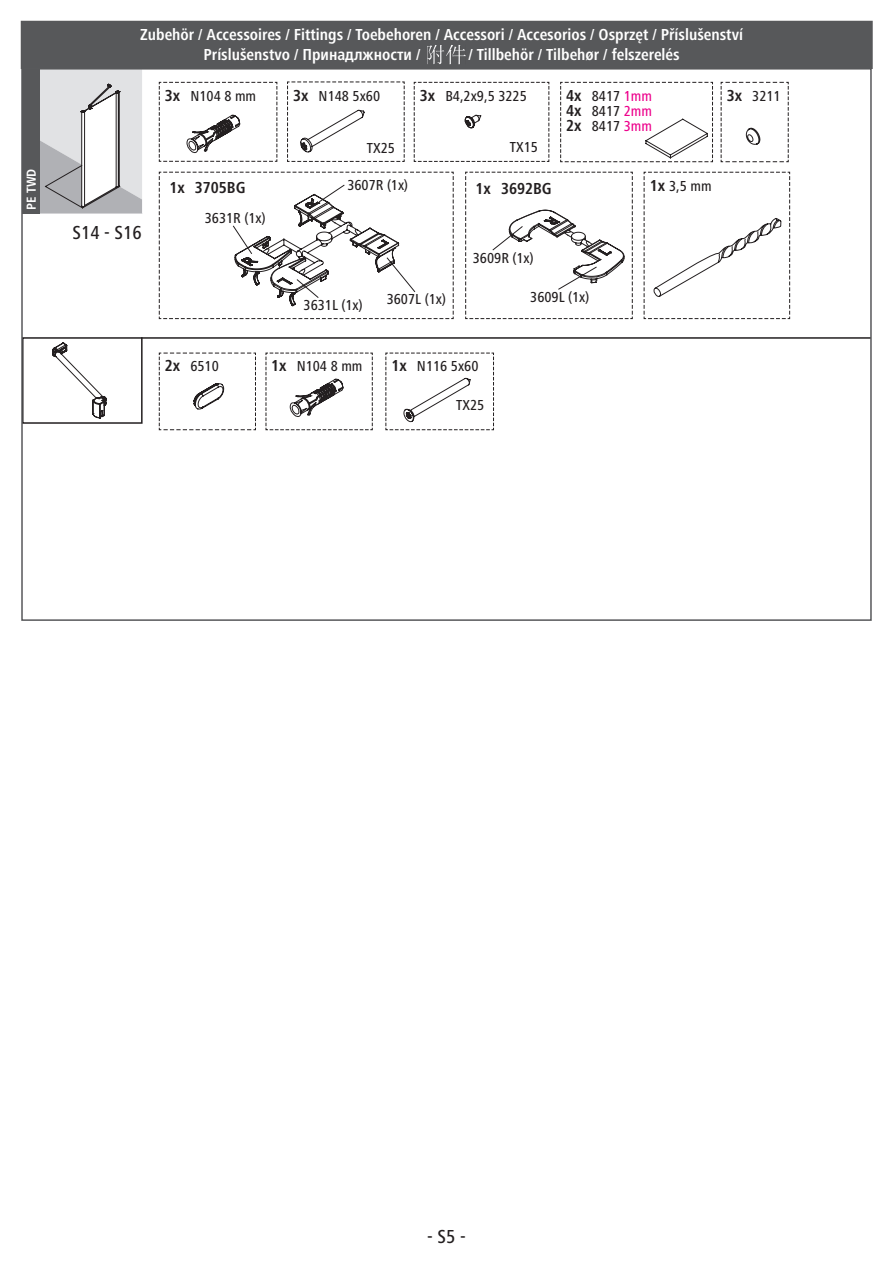
<style>
.page{position:relative;width:893px;height:1263px;background:#fff}
.page>*{position:absolute;margin:0;border:0;box-sizing:border-box;transform-origin:0 0}
.t1{font:500 condensed 19.5px "Frutiger Next LTW1 G";color:#231f20}
.t2{font:700 condensed 16.5px/19.8px "Frutiger Next LTW1 G";color:#fff}
.t3{font:700 condensed 16.5px "Frutiger Next LTW1 G";color:#231f20}
.t4{font:500 condensed 15px/15px "Frutiger Next LTW1 G";color:#231f20;text-align:justify}
.t5{font:700 condensed 13.5px "Frutiger Next LTW1 G";color:#fff}
.s1{font-weight:700;font-size:16.5px}
.s2{color:#ed028c}
</style>
<div class="page">
<div style="left:22px;top:22px;width:850px;height:46px;background:#57585a"></div>
<div style="left:21px;top:21px;width:852px;height:48px;border:2px solid #57585a"></div>
<img style="left:427px;top:45px;width:34px;height:3px">
<img style="left:427px;top:48px;width:39px;height:16px">
<svg style="left:40px;top:71px;width:102px;height:142px;background:#cccdd0"></svg>
<svg style="left:81px;top:112px;width:261px;height:304px"></svg>
<svg style="left:52px;top:343px;width:54px;height:75px"></svg>
<div style="left:23px;top:69px;width:17px;height:145px;background:#57585a"></div>
<div style="left:22px;top:337px;width:121px;height:87px;border:2px solid #231f20"></div>
<svg style="left:159px;top:352px;width:97px;height:78px"></svg>
<svg style="left:265px;top:352px;width:229px;height:78px"></svg>
<hr style="left:142px;top:337px;width:729px;height:2px;background:#231f20">
<svg style="left:159px;top:81px;width:631px;height:238px"></svg>
<p class="t5" style="left:24px;top:210px;width:43px;rotate:-90deg">PE TWD</p>
<p class="t2" style="left:204px;top:25px;width:541px;text-indent:-63px">Zubehör / Accessoires / Fittings / Toebehoren / Accessori / Accesorios / Osprzęt / Příslušenství<br>Príslušenstvo / Принадлжности /</p>
<p class="t2" style="left:468px;top:45px;width:213px">/ Tillbehör / Tilbehør / felszerelés</p>
<h1 class="t1" style="left:73px;top:221px;width:71px">S14 - S16</h1>
<p class="t4" style="left:165px;top:89px;width:93px"><span class="s1">3x</span> N104 8 mm</p>
<p class="t3" style="left:169px;top:178px;width:78px">1x 3705BG</p>
<p class="t4" style="left:205px;top:211px;width:62px">3631R (1x)</p>
<p class="t4" style="left:293px;top:88px;width:89px"><span class="s1">3x</span> N148 5x60</p>
<p class="t4" style="left:420px;top:88px;width:109px"><span class="s1">3x</span> B4,2x9,5 3225</p>
<p class="t4" style="left:727px;top:88px;width:55px"><span class="s1">3x</span> 3211</p>
<p class="t4" style="left:566px;top:88px;width:87px"><span class="s1">4x</span> 8417 <span class="s2">1mm </span><span class="s1">4x</span> 8417 <span class="s2">2mm </span><span class="s1">2x</span> 8417 <span class="s2">3mm</span></p>
<p class="t4" style="left:367px;top:140px;width:30px">TX25</p>
<p class="t4" style="left:510px;top:140px;width:30px">TX15</p>
<p class="t4" style="left:347px;top:177px;width:62px">3607R (1x)</p>
<p class="t4" style="left:304px;top:298px;width:61px">3631L (1x)</p>
<p class="t4" style="left:387px;top:292px;width:61px">3607L (1x)</p>
<p class="t3" style="left:475px;top:179px;width:78px">1x 3692BG</p>
<p class="t4" style="left:473px;top:251px;width:62px">3609R (1x)</p>
<p class="t4" style="left:530px;top:290px;width:61px">3609L (1x)</p>
<p class="t4" style="left:650px;top:178px;width:64px"><span class="s1">1x</span> 3,5 mm</p>
<p class="t4" style="left:165px;top:359px;width:55px"><span class="s1">2x</span> 6510</p>
<p class="t4" style="left:271px;top:359px;width:93px"><span class="s1">1x</span> N104 8 mm</p>
<p class="t4" style="left:391px;top:359px;width:89px"><span class="s1">1x</span> N116 5x60</p>
<p class="t4" style="left:456px;top:397px;width:30px">TX25</p>
<h1 class="t1" style="left:427px;top:1225px;width:40px">- S5 -</h1>
</div>
